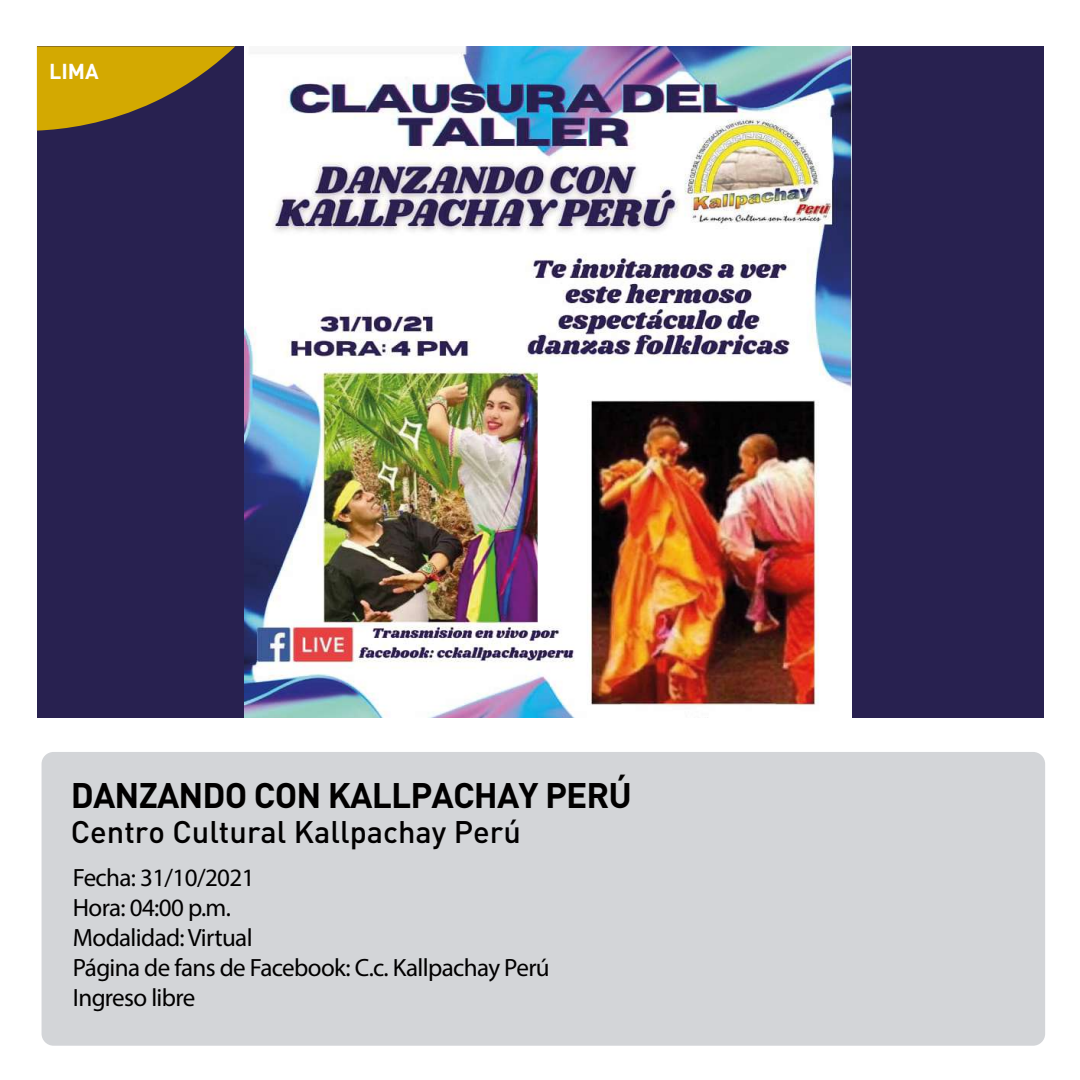
<style>
.page{position:relative;width:1080px;height:1080px;background:#fff}
.page>*{position:absolute;margin:0;border:0;box-sizing:border-box;transform-origin:0 0}
.t1{font:700 35.1px "DIN";letter-spacing:-.025em;color:#010000}
.t2{font:500 30.9px "DIN";color:#010000}
.t3{font:25.1px/30.1px "Myriad Pro";letter-spacing:-.025em;color:#010000}
.t4{font:700 21.3px "DIN";color:#fff}
</style>
<div class="page">
<div style="left:42px;top:752px;width:1003px;height:294px;background:#d3d5d8;border-radius:12px"></div>
<div style="left:38px;top:46px;width:1006px;height:672px;background:#282150"></div>
<svg style="left:37px;top:46px;width:198px;height:85px"></svg>
<img style="left:244px;top:46px;width:608px;height:672px">
<p class="t4" style="left:49px;top:57px;width:51px">LIMA</p>
<h1 class="t1" style="left:71px;top:772px;width:563px">DANZANDO CON KALLPACHAY PERÚ</h1>
<p class="t2" style="left:71px;top:812px;width:452px">Centro Cultural Kallpachay Perú</p>
<p class="t3" style="left:73px;top:862px;width:478px">Fecha: 31/10/2021<br>Hora: 04:00 p.m.<br>Modalidad: Virtual<br>Página de fans de Facebook: C.c. Kallpachay Perú<br>Ingreso libre</p>
</div>
